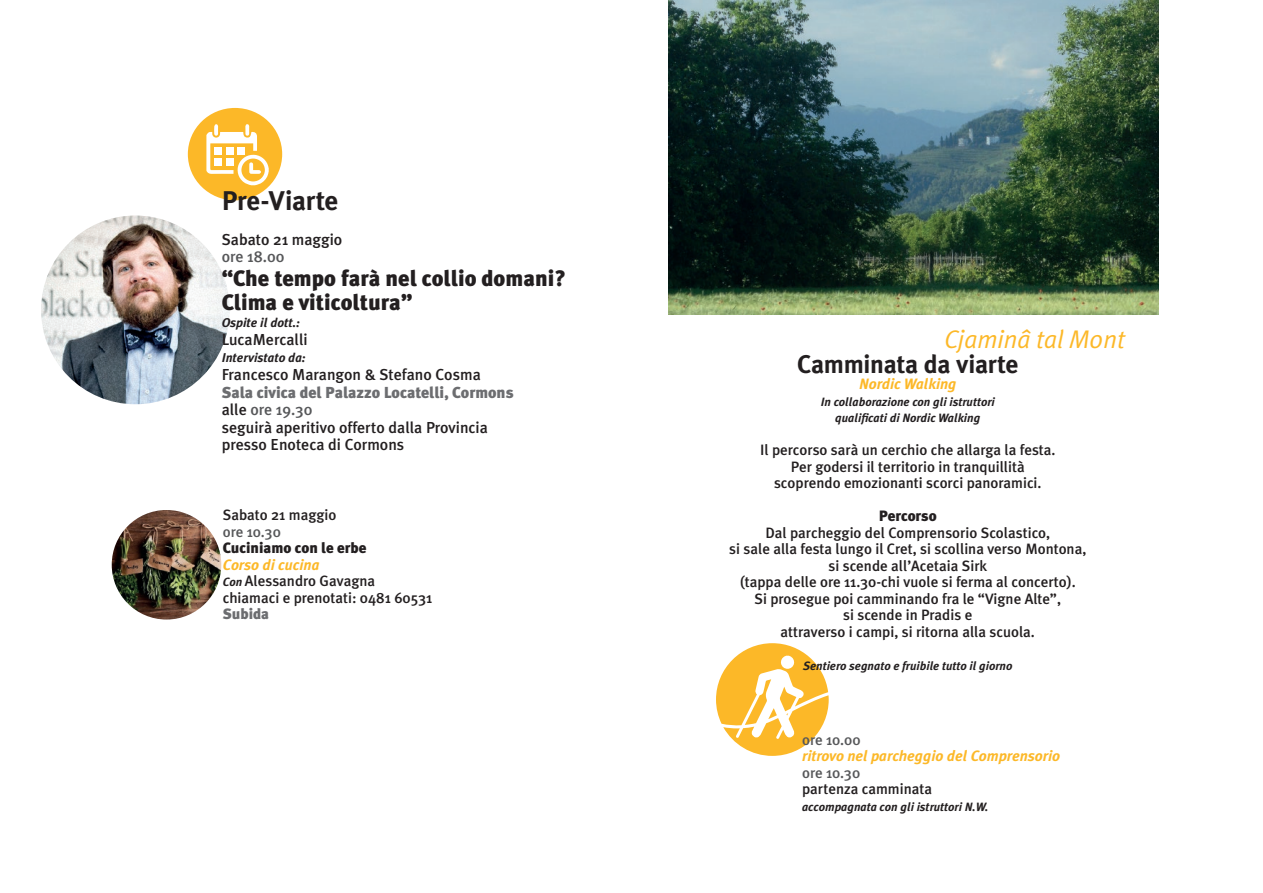
<style>
.page{position:relative;width:1263px;height:893px;background:#fff}
.page>*{position:absolute;margin:0;border:0;box-sizing:border-box;transform-origin:0 0}
.t1{font:700 27px "Meta Plus";letter-spacing:-.01em;color:#231f20}
.t2{font:700 25.5px "Meta Plus";letter-spacing:-.015em;color:#231f20}
.t3{font:italic 25.5px "Meta Plus Normal";color:#fcb828}
.t4{font:900 22.35px/23.9px "Meta Plus";color:#231f20}
.t5{font:500 15.9px/17.5px "Meta Plus";color:#231f20}
.t6{font:500 15.9px "Meta Plus";color:#57585a}
.t7{font:500 15px/16.5px "Meta Plus";color:#231f20;text-align:center}
.t8{font:italic 700 15px "Meta Plus";color:#fcb828}
.t9{font:900 15px "Meta Plus";color:#231f20}
.t10{font:500 15px "Meta Plus";letter-spacing:-.005em;color:#57585a}
.t11{font:900 15px "Meta Plus";color:#6c6d70}
.t12{font:italic 700 12.75px "Meta Plus";color:#231f20}
.t13{font:italic 700 12px/16.5px "Meta Plus";color:#231f20;text-align:center}
.s1{font-weight:900;color:#6c6d70}
.s2{color:#57585a}
.s3{font-weight:700;font-style:italic;color:#fcb828}
.s4{font-weight:700;font-style:italic;font-size:12px}
</style>
<div class="page">
<img style="left:41px;top:216px;width:189px;height:188px;border-radius:94px">
<div style="left:188px;top:108px;width:94px;height:92px;background:#fcb828;border-radius:50%"></div>
<svg style="left:206px;top:124px;width:63px;height:61px"></svg>
<img style="left:668px;top:0;width:490px;height:314px">
<svg style="left:716px;top:643px;width:113px;height:113px"></svg>
<img style="left:112px;top:510px;width:109px;height:109px;border-radius:55px">
<h1 class="t1" style="left:222px;top:185px;width:118px">Pre-Viarte</h1>
<p class="t5" style="left:222px;top:230px;width:122px">Sabato 21 maggio</p>
<p class="t6" style="left:222px;top:247px;width:64px">ore 18.00</p>
<h3 class="t4" style="left:222px;top:266px;width:346px">“Che tempo farà nel collio domani?<br>Clima e viticoltura”</h3>
<p class="t12" style="left:222px;top:316px;width:80px">Ospite il dott.:</p>
<p class="t5" style="left:222px;top:330px;width:88px">LucaMercalli</p>
<p class="t12" style="left:222px;top:351px;width:86px">Intervistato da:</p>
<p class="t5" style="left:222px;top:366px;width:261px">Francesco Marangon &amp; Stefano Cosma</p>
<p class="t5" style="left:222px;top:383px;width:293px"><span class="s1">Sala civica del Palazzo Locatelli, Cormons </span>alle <span class="s2">ore 19.30<br></span>seguirà aperitivo offerto dalla Provincia presso Enoteca di Cormons</p>
<p class="t7" style="left:223px;top:507px;width:115px">Sabato 21 maggio</p>
<p class="t10" style="left:223px;top:523px;width:60px">ore 10.30</p>
<p class="t9" style="left:223px;top:539px;width:145px">Cuciniamo con le erbe</p>
<p class="t7" style="left:223px;top:556px;width:211px;text-align:left"><span class="s3">Corso di cucina<br></span><span class="s4">Con</span> Alessandro Gavagna chiamaci e prenotati: 0481 60531</p>
<p class="t11" style="left:223px;top:605px;width:48px">Subida</p>
<h2 class="t3" style="left:944px;top:325px;width:182px">Cjaminâ tal Mont</h2>
<h2 class="t2" style="left:797px;top:349px;width:223px">Camminata da viarte</h2>
<p class="t8" style="left:859px;top:375px;width:99px">Nordic Walking</p>
<p class="t13" style="left:821px;top:393px;width:176px">In collaborazione con gli istruttori qualificati di Nordic Walking</p>
<p class="t7" style="left:760px;top:441px;width:297px">Il percorso sarà un cerchio che allarga la festa.<br>Per godersi il territorio in tranquillità scoprendo emozionanti scorci panoramici.</p>
<p class="t9" style="left:879px;top:507px;width:59px">Percorso</p>
<p class="t7" style="left:729px;top:524px;width:359px">Dal parcheggio del Comprensorio Scolastico,<br>si sale alla festa lungo il Cret, si scollina verso Montona, si scende all’Acetaia Sirk<br>(tappa delle ore 11.30-chi vuole si ferma al concerto).<br>Si prosegue poi camminando fra le “Vigne Alte”,<br>si scende in Pradis e<br>attraverso i campi, si ritorna alla scuola.</p>
<p class="t13" style="left:803px;top:657px;width:211px">Sentiero segnato e fruibile tutto il giorno</p>
<p class="t10" style="left:802px;top:731px;width:60px">ore 10.00</p>
<p class="t8" style="left:802px;top:747px;width:259px">ritrovo nel parcheggio del Comprensorio</p>
<p class="t10" style="left:802px;top:764px;width:60px">ore 10.30</p>
<p class="t7" style="left:802px;top:781px;width:131px">partenza camminata</p>
<p class="t13" style="left:802px;top:798px;width:188px">accompagnata con gli istruttori N.W.</p>
</div>
